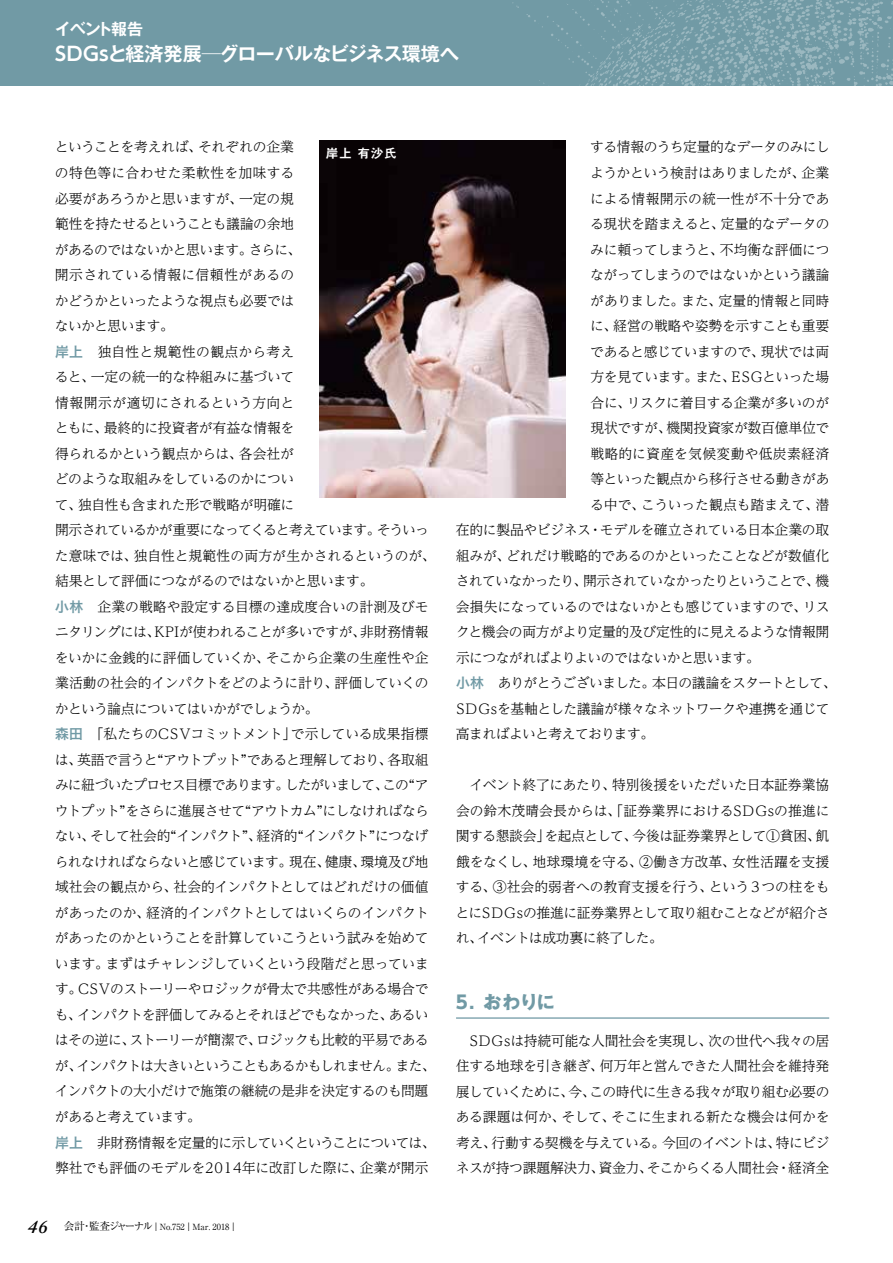
<style>
.page{position:relative;width:893px;height:1263px;background:#fff}
.page>*{position:absolute;margin:0;border:0;box-sizing:border-box;transform-origin:0 0}
.t1{font:700 19.2px "Gothic MB101 Pr 6 N De";letter-spacing:-.01em;color:#fff}
.t2{font:700 18px "Gothic MB101 Pr 6 N";color:#719aa5}
.t3{font:700 15.9px "Gothic MB101 Pr 6 N De";letter-spacing:-.08em;color:#fff}
.t4{font:300 13.8px/25.5px "UD Reimin Pr 6 N";letter-spacing:-.03em;color:#000;text-align:justify}
.t5{font:300 13.8px "UD Reimin Pr 6 N";letter-spacing:-.05em;color:#000}
.t6{font:300 13.8px "UD Reimin Pr 6 N";letter-spacing:.02em;color:#000}
.t7{font:300 13.8px "UD Reimin Pr 6 N";letter-spacing:-.01em;color:#000}
.t8{font:300 13.8px "UD Reimin Pr 6 N";letter-spacing:-.005em;color:#000}
.t9{font:12.75px "Midashi Go Pr 6 N MB31";color:#fff}
.t10{font:8.55px "Ryumin Pr 6 N";color:#000}
.s1{font-family:"UD Shin Go Pr 6 N De"}
.s2{font-family:"Hiragino UD Sans F Std W6";font-weight:400;color:#719aa5}
.s3{font-family:"UD Shin Go Pr 6 N"}
.s4{font-family:"Adobe Caslon Pro";font-weight:600;font-style:italic;font-size:19.2px}
.s5{font-size:10.65px}
</style>
<div class="page">
<div style="left:0;top:0;width:893px;height:85px;background:#719aa5"></div>
<img style="left:512px;top:0;width:381px;height:85px">
<hr style="left:456px;top:1017px;width:373px;height:2px;background:#719aa5">
<img style="left:319px;top:140px;width:246px;height:357px">
<p class="t3" style="left:55px;top:16px;width:89px">イベント報告</p>
<h1 class="t1" style="left:55px;top:38px;width:462px"><span class="s1">SDGs</span>と経済発展─グローバルなビジネス環境への対応</h1>
<p class="t4" style="left:55px;top:134px;width:383px;text-align:left">ということを考えれば、それぞれの企業<br>の特色等に合わせた柔軟性を加味する<br>必要があろうかと思いますが、一定の規<br>範性を持たせるということも議論の余地<br>があるのではないかと思います。さらに、<br>開示されている情報に信頼性があるの<br>かどうかといったような視点も必要では<br>ないかと思います。<br><span class="s2">岸上</span>　独自性と規範性の観点から考え<br>ると、一定の統一的な枠組みに基づいて<br>情報開示が適切にされるという方向と<br>ともに、最終的に投資者が有益な情報を<br>得られるかという観点からは、各会社が<br>どのような取組みをしているのかについ<br>て、独自性も含まれた形で戦略が明確に<br>開示されているかが重要になってくると考えています。そういった意味では、独自性と規範性の両方が生かされるというのが、結果として評価につながるのではないかと思います。<br><span class="s2">小林</span>　企業の戦略や設定する目標の達成度合いの計測及びモニタリングには、KPIが使われることが多いですが、非財務情報をいかに金銭的に評価していくか、そこから企業の生産性や企業活動の社会的インパクトをどのように計り、評価していくのかという論点についてはいかがでしょうか。<br><span class="s2">森田</span>　「私たちのCSVコミットメント」で示している成果指標は、英語で言うと“アウトプット”であると理解しており、各取組みに紐づいたプロセス目標であります。したがいまして、この“アウトプット”をさらに進展させて“アウトカム”にしなければならない、そして社会的“インパクト”、経済的“インパクト”につなげられなければならないと感じています。現在、健康、環境及び地域社会の観点から、社会的インパクトとしてはどれだけの価値があったのか、経済的インパクトとしてはいくらのインパクトがあったのかということを計算していこうという試みを始めています。まずはチャレンジしていくという段階だと思っています。CSVのストーリーやロジックが骨太で共感性がある場合でも、インパクトを評価してみるとそれほどでもなかった、あるいはその逆に、ストーリーが簡潔で、ロジックも比較的平易であるが、インパクトは大きいということもあるかもしれません。また、インパクトの大小だけで施策の継続の是非を決定するのも問題があると考えています。<br><span class="s2">岸上</span>　非財務情報を定量的に示していくということについては、弊社でも評価のモデルを2014年に改訂した際に、企業が開示</p>
<p class="t4" style="left:590px;top:134px;width:241px">する情報のうち定量的なデータのみにし</p>
<p class="t9" style="left:326px;top:143px;width:73px">岸上 有沙氏</p>
<p class="t4" style="left:590px;top:160px;width:241px">ようかという検討はありましたが、企業</p>
<p class="t6" style="left:590px;top:187px;width:241px">による情報開示の統一性が不十分であ</p>
<p class="t4" style="left:590px;top:211px;width:241px">る現状を踏まえると、定量的なデータの</p>
<p class="t4" style="left:590px;top:236px;width:241px">みに頼ってしまうと、不均衡な評価につ</p>
<p class="t4" style="left:590px;top:262px;width:241px">ながってしまうのではないかという議論</p>
<p class="t7" style="left:590px;top:289px;width:241px">がありました。また、定量的情報と同時</p>
<p class="t4" style="left:590px;top:313px;width:241px">に、経営の戦略や姿勢を示すことも重要</p>
<p class="t4" style="left:590px;top:338px;width:241px">であると感じていますので、現状では両</p>
<p class="t4" style="left:590px;top:364px;width:240px">方を見ています。また、ESGといった場</p>
<p class="t4" style="left:590px;top:389px;width:240px">合に、リスクに着目する企業が多いのが</p>
<p class="t4" style="left:590px;top:415px;width:240px">現状ですが、機関投資家が数百億単位で</p>
<p class="t6" style="left:590px;top:442px;width:240px">戦略的に資産を気候変動や低炭素経済</p>
<p class="t4" style="left:590px;top:466px;width:241px">等といった観点から移行させる動きがあ</p>
<p class="t8" style="left:590px;top:493px;width:241px">る中で、こういった観点も踏まえて、潜</p>
<p class="t4" style="left:456px;top:517px;width:375px">在的に製品やビジネス・モデルを確立されている日本企業の取</p>
<p class="t4" style="left:456px;top:542px;width:375px">組みが、どれだけ戦略的であるのかといったことなどが数値化</p>
<p class="t5" style="left:456px;top:570px;width:375px">されていなかったり、開示されていなかったりということで、機</p>
<p class="t4" style="left:456px;top:593px;width:375px">会損失になっているのではないかとも感じていますので、リス</p>
<p class="t4" style="left:456px;top:619px;width:375px">クと機会の両方がより定量的及び定性的に見えるような情報開</p>
<p class="t4" style="left:456px;top:644px;width:306px">示につながればよりよいのではないかと思います。</p>
<p class="t5" style="left:456px;top:672px;width:382px"><span class="s2">小林</span>　ありがとうございました。本日の議論をスタートとして、</p>
<p class="t4" style="left:456px;top:695px;width:375px">SDGsを基軸とした議論が様々なネットワークや連携を通じて</p>
<p class="t4" style="left:456px;top:721px;width:200px">高まればよいと考えております。</p>
<p class="t4" style="left:456px;top:772px;width:376px;text-indent:14px">イベント終了にあたり、特別後援をいただいた日本証券業協会の鈴木茂晴会長からは、「証券業界におけるSDGsの推進に関する懇談会」を起点として、今後は証券業界として①貧困、飢餓をなくし、地球環境を守る、②働き方改革、女性活躍を支援する、③社会的弱者への教育支援を行う、という３つの柱をもとにSDGsの推進に証券業界として取り組むことなどが紹介され、イベントは成功裏に終了した。</p>
<h2 class="t2" style="left:456px;top:987px;width:101px"><span class="s3">5.</span> おわりに</h2>
<p class="t4" style="left:456px;top:1027px;width:375px;text-indent:14px">SDGsは持続可能な人間社会を実現し、次の世代へ我々の居住する地球を引き継ぎ、何万年と営んできた人間社会を維持発展していくために、今、この時代に生きる我々が取り組む必要のある課題は何か、そして、そこに生まれる新たな機会は何かを考え、行動する契機を与えている。今回のイベントは、特にビジネスが持つ課題解決力、資金力、そこからくる人間社会・経済全</p>
<p class="t10" style="left:28px;top:1220px;width:211px"><span class="s4">46</span> <span class="s5">会計・監査ジャーナル</span>｜No.752｜Mar. 2018｜</p>
</div>
